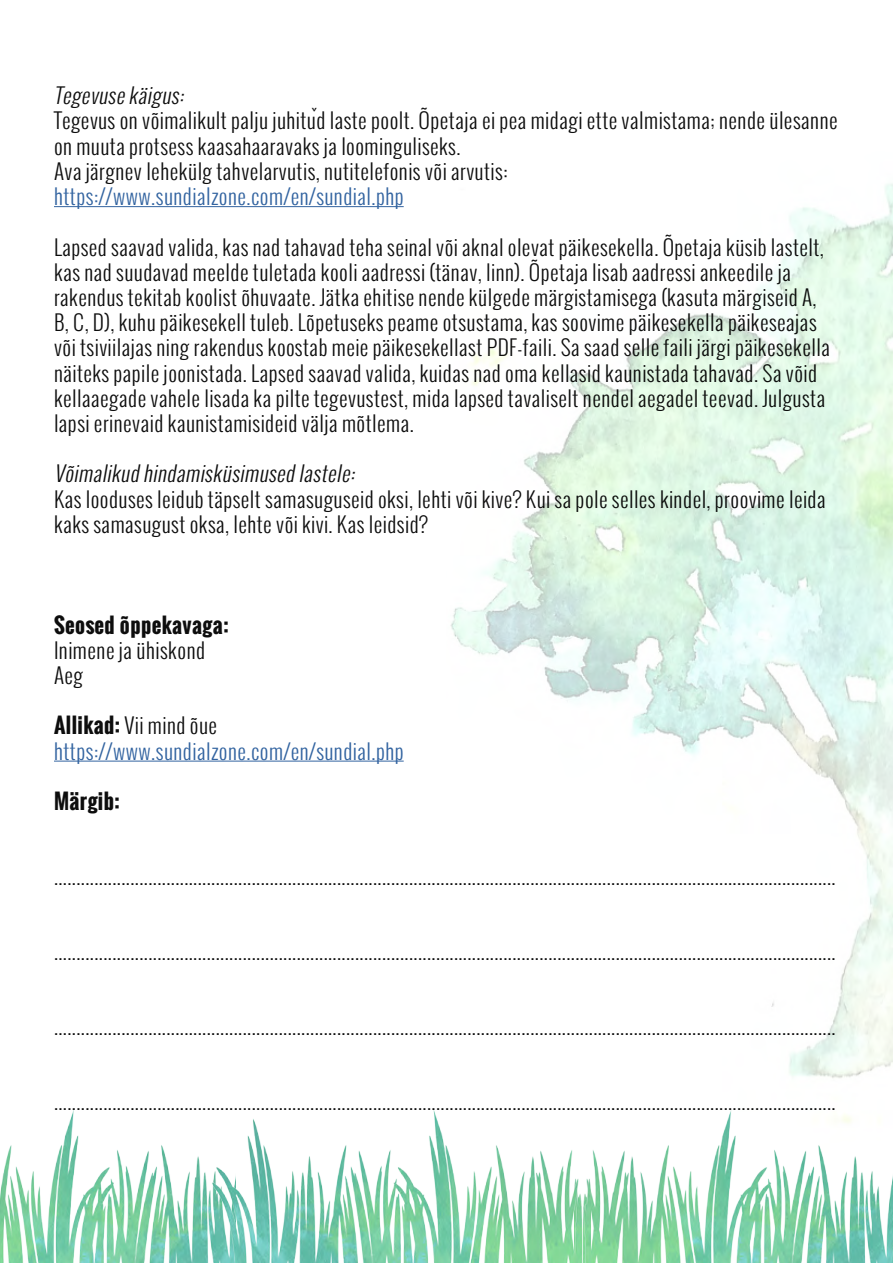
<style>
.page{position:relative;width:893px;height:1263px;background:#fff}
.page>*{position:absolute;margin:0;border:0;box-sizing:border-box;transform-origin:0 0}
.t1{font:300 21px/25.2px "Oswald";letter-spacing:.02em;color:#000}
.t2{font:300 21px/25.2px "Oswald";letter-spacing:.02em;color:#275b9b}
.t3{font:italic 300 21px "Oswald";color:#000}
.t4{font:700 21px "Oswald";letter-spacing:.02em;color:#000}
.s1{font-weight:700;color:#000}
.s2{color:#000}
</style>
<div class="page">
<img style="left:450px;top:183px;width:443px;height:895px">
<img style="left:0;top:1109px;width:211px;height:154px">
<img style="left:590px;top:1110px;width:303px;height:153px">
<img style="left:211px;top:1110px;width:379px;height:153px">
<hr style="left:54px;top:206px;width:350px;height:1px;background:#275b9b">
<hr style="left:54px;top:761px;width:350px;height:1px;background:#275b9b">
<p class="t3" style="left:54px;top:81px;width:136px">Tegevuse käigus:</p>
<p class="t1" style="left:54px;top:108px;width:785px">Tegevus on võimalikult palju juhitud laste poolt. Õpetaja ei pea midagi ette valmistama; nende ülesanne on muuta protsess kaasahaaravaks ja loominguliseks.<br>Ava järgnev lehekülg tahvelarvutis, nutitelefonis või arvutis:</p>
<p class="t2" style="left:54px;top:184px;width:351px">https://www.sundialzone.com/en/sundial.php</p>
<p class="t1" style="left:54px;top:234px;width:777px">Lapsed saavad valida, kas nad tahavad teha seinal või aknal olevat päikesekella. Õpetaja küsib lastelt, kas nad suudavad meelde tuletada kooli aadressi (tänav, linn). Õpetaja lisab aadressi ankeedile ja rakendus tekitab koolist õhuvaate. Jätka ehitise nende külgede märgistamisega (kasuta märgiseid A, B, C, D), kuhu päikesekell tuleb. Lõpetuseks peame otsustama, kas soovime päikesekella päikeseajas või tsiviilajas ning rakendus koostab meie päikesekellast PDF-faili. Sa saad selle faili järgi päikesekella näiteks papile joonistada. Lapsed saavad valida, kuidas nad oma kellasid kaunistada tahavad. Sa võid kellaaegade vahele lisada ka pilte tegevustest, mida lapsed tavaliselt nendel aegadel teevad. Julgusta lapsi erinevaid kaunistamisideid välja mõtlema.</p>
<p class="t3" style="left:54px;top:459px;width:307px">Võimalikud hindamisküsimused lastele:</p>
<p class="t1" style="left:54px;top:486px;width:773px">Kas looduses leidub täpselt samasuguseid oksi, lehti või kive? Kui sa pole selles kindel, proovime leida kaks samasugust oksa, lehte või kivi. Kas leidsid?</p>
<p class="t1" style="left:311px;top:103px;width:8px">ˇ</p>
<p class="t4" style="left:54px;top:609px;width:176px">Seosed õppekavaga:</p>
<p class="t1" style="left:54px;top:637px;width:153px">Inimene ja ühiskond<br>Aeg</p>
<p class="t2" style="left:54px;top:713px;width:351px"><span class="s1">Allikad:</span> <span class="s2">Vii mind õue </span>https://www.sundialzone.com/en/sundial.php</p>
<p class="t4" style="left:54px;top:785px;width:67px">Märgib:</p>
<p class="t1" style="left:54px;top:863px;width:783px">..............................................................................................................................................................................</p>
<p class="t1" style="left:54px;top:938px;width:783px">..............................................................................................................................................................................</p>
<p class="t1" style="left:54px;top:1013px;width:783px">..............................................................................................................................................................................</p>
<p class="t1" style="left:54px;top:1088px;width:783px">..............................................................................................................................................................................</p>
</div>
